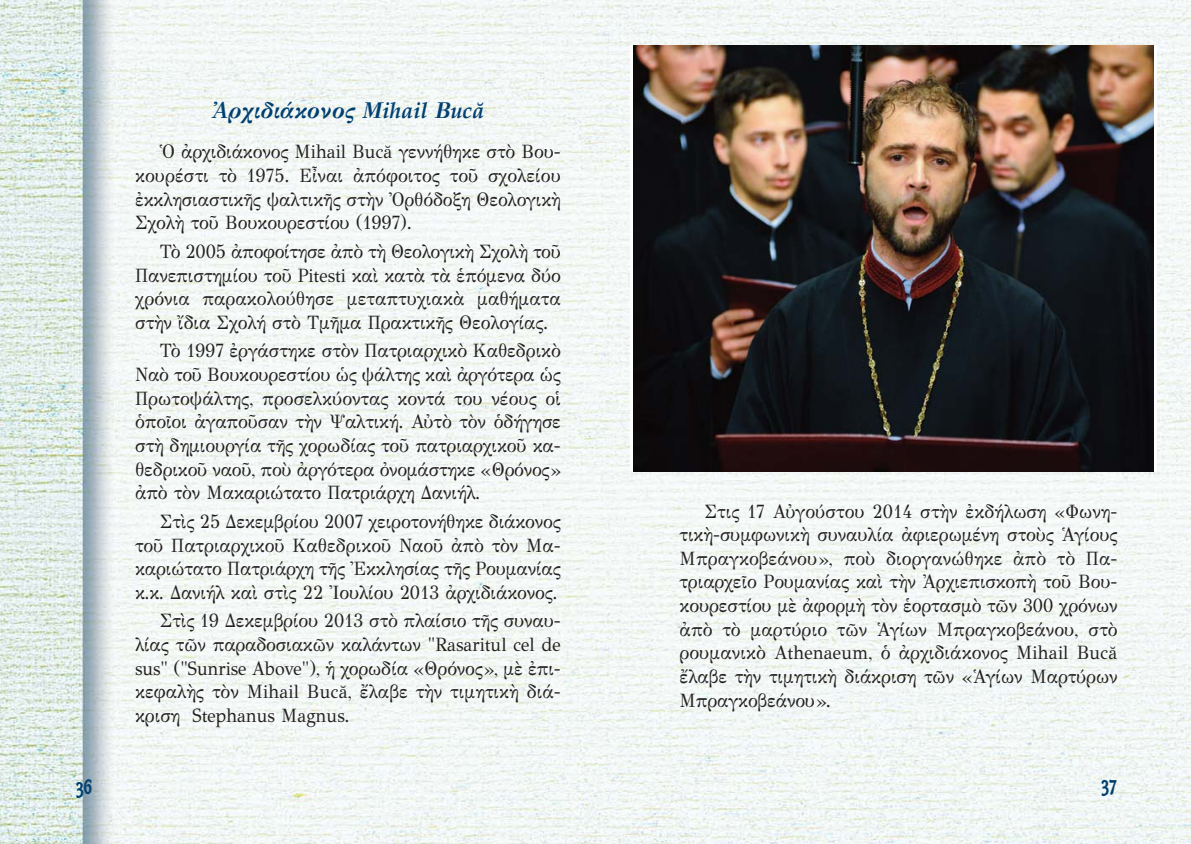
<style>
.page{position:relative;width:1191px;height:844px;background:#fff}
.page>*{position:absolute;margin:0;border:0;box-sizing:border-box;transform-origin:0 0}
.t1{font:italic 700 22.75px "GFS Didot";color:#004071;scale:.95 1}
.t2{font:700 21px "PF Armonia";color:#004071;scale:.7 1}
.t3{font:19.25px/23.6px "GFS Didot";color:#231f20;text-align:justify;scale:.93 1}
</style>
<div class="page">
<img style="left:0;top:0;width:1191px;height:843px">
<img style="left:634px;top:46px;width:519px;height:425px">
<p class="t2" style="left:76px;top:774px;width:25px">36</p>
<p class="t1" style="left:212px;top:96px;width:288px">Ἀρχιδιάκονος Mihail Bucă</p>
<p class="t3" style="left:135px;top:142px;width:459px;text-indent:25px">Ὁ ἀρχιδιάκονος Mihail Bucă γεννήθηκε στὸ Βου&shy;κουρέστι τὸ 1975. Εἶναι ἀπόφοιτος τοῦ σχολείου ἐκκλησιαστικῆς ψαλτικῆς στὴν Ὀρθόδοξη Θεολογικὴ Σχολὴ τοῦ Βουκουρεστίου (1997).</p>
<p class="t3" style="left:135px;top:241px;width:459px;text-indent:25px">Τὸ 2005 ἀποφοίτησε ἀπὸ τὴ Θεολογικὴ Σχολὴ τοῦ Πανεπιστημίου τοῦ Pitesti καὶ κατὰ τὰ ἑπόμενα δύο χρόνια παρακολούθησε μεταπτυχιακὰ μαθήματα στὴν ἴδια Σχολή στὸ Τμῆμα Πρακτικῆς Θεολογίας.</p>
<p class="t3" style="left:135px;top:341px;width:459px;text-indent:25px">Τὸ 1997 ἐργάστηκε στὸν Πατριαρχικὸ Καθεδρικὸ Ναὸ τοῦ Βουκουρεστίου ὡς ψάλτης καὶ ἀργότερα ὡς Πρωτοψάλτης, προσελκύοντας κοντά του νέους οἱ ὁποῖοι ἀγαποῦσαν τὴν Ψαλτική. Αὐτὸ τὸν ὁδήγησε στὴ δημιουργία τῆς χορωδίας τοῦ πατριαρχικοῦ κα&shy;θεδρικοῦ ναοῦ, ποὺ ἀργότερα ὀνομάστηκε «Θρόνος» ἀπὸ τὸν Μακαριώτατο Πατριάρχη Δανιήλ.</p>
<p class="t3" style="left:135px;top:511px;width:459px;text-indent:25px">Στὶς 25 Δεκεμβρίου 2007 χειροτονήθηκε διάκονος τοῦ Πατριαρχικοῦ Καθεδρικοῦ Ναοῦ ἀπὸ τὸν Μα&shy;καριώτατο Πατριάρχη τῆς Ἐκκλησίας τῆς Ρουμανίας κ.κ. Δανιήλ καὶ στὶς 22 Ἰουλίου 2013 ἀρχιδιάκονος.</p>
<p class="t3" style="left:135px;top:610px;width:459px;text-indent:25px">Στὶς 19 Δεκεμβρίου 2013 στὸ πλαίσιο τῆς συναυ&shy;λίας τῶν παραδοσιακῶν καλάντων "Rasaritul cel de sus" ("Sunrise Above"), ἡ χορωδία «Θρόνος», μὲ ἐπι&shy;κεφαλὴς τὸν Mihail Bucă, ἔλαβε τὴν τιμητικὴ διά&shy;κριση Stephanus Magnus.</p>
<p class="t3" style="left:679px;top:501px;width:472px;text-indent:25px">Στις 17 Αὐγούστου 2014 στὴν ἐκδήλωση «Φωνη&shy;τικὴ-συμφωνικὴ συναυλία ἀφιερωμένη στοὺς Ἁγίους Μπραγκοβεάνου», ποὺ διοργανώθηκε ἀπὸ τὸ Πα&shy;τριαρχεῖο Ρουμανίας καὶ τὴν Ἀρχιεπισκοπὴ τοῦ Βου&shy;κουρεστίου μὲ ἀφορμὴ τὸν ἑορτασμὸ τῶν 300 χρόνων ἀπὸ τὸ μαρτύριο τῶν Ἁγίων Μπραγκοβεάνου, στὸ ρουμανικὸ Athenaeum, ὁ ἀρχιδιάκονος Mihail Bucă ἔλαβε τὴν τιμητικὴ διάκριση τῶν «Ἁγίων Μαρτύρων Μπραγκοβεάνου».</p>
<p class="t2" style="left:1101px;top:771px;width:24px">37</p>
</div>
